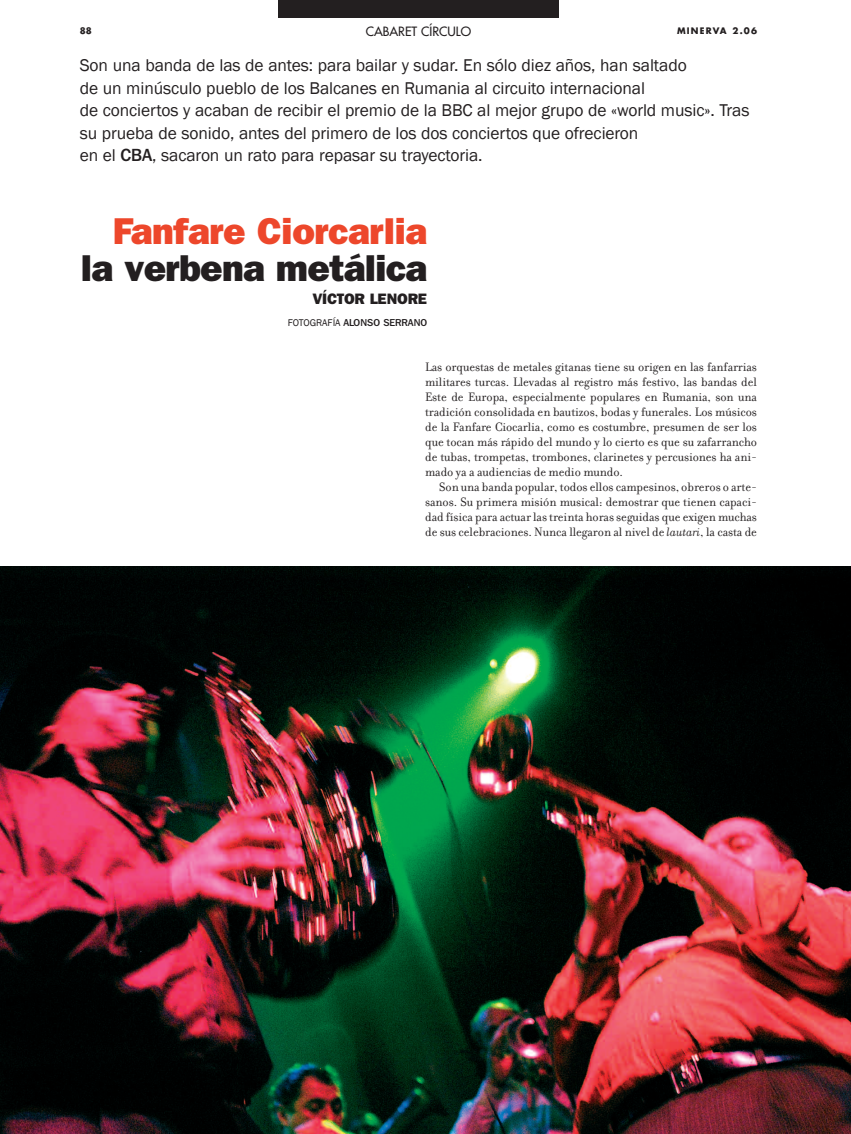
<style>
.page{position:relative;width:851px;height:1134px;background:#fff}
.page>*{position:absolute;margin:0;border:0;box-sizing:border-box;transform-origin:0 0}
.t1{font:800 37.5px "Franklin Gothic";letter-spacing:-.01em;color:#ed472b}
.t2{font:800 37.5px "Franklin Gothic";letter-spacing:-.02em;color:#231f20}
.t3{font:17.5px/22.5px "Franklin Gothic";letter-spacing:-.005em;color:#231f20}
.t4{font:800 15px "Franklin Gothic IT Cby BT";letter-spacing:-.015em;color:#231f20}
.t5{font:13.12px/15px "Filosofia";letter-spacing:-.005em;color:#231f20;text-align:justify}
.t6{font:12.5px "Futura";color:#231f20}
.t7{font:500 10px "Franklin Gothic IT Cby BT";color:#231f20}
.t8{font:700 8.75px "Futura";letter-spacing:.135em;color:#231f20}
.s1{font-family:"Franklin Gothic IT Cby BT";font-weight:500}
.s2{font-family:"Franklin Gothic";font-weight:400}
.s3{font-style:italic}
</style>
<div class="page">
<div style="left:278px;top:0;width:280px;height:18px;background:#231f20"></div>
<img style="left:0;top:566px;width:850px;height:568px">
<p class="t8" style="left:80px;top:27px;width:14px">88</p>
<p class="t6" style="left:366px;top:25px;width:107px">CABARET CÍRCULO</p>
<p class="t8" style="left:677px;top:27px;width:81px">MINERVA 2.06</p>
<p class="t3" style="left:80px;top:54px;width:671px">Son una banda de las de antes: para bailar y sudar. En sólo diez años, han saltado<br>de un minúsculo pueblo de los Balcanes en Rumania al circuito internacional<br>de conciertos y acaban de recibir el premio de la BBC al mejor grupo de «world music». tras su prueba de sonido, antes del primero de los dos conciertos que ofrecieron<br>en el <span class="s1">CBA</span>, sacaron un rato para repasar su trayectoria.</p>
<h1 class="t1" style="left:113px;top:218px;width:316px">Fanfare Ciorcarlia</h1>
<h1 class="t2" style="left:81px;top:256px;width:348px">la verbena metálica</h1>
<p class="t4" style="left:313px;top:293px;width:116px">VÍCTOR LENORE</p>
<p class="t7" style="left:288px;top:319px;width:141px"><span class="s2">FotogRaFía</span> ALONSO SERRANO</p>
<p class="t5" style="left:425px;top:359px;width:333px">Las orquestas de metales gitanas tiene su origen en las fanfarrias militares turcas. Llevadas al registro más festivo, las bandas del Este de Europa, especialmente populares en Rumania, son una tradición consolidada en bautizos, bodas y funerales. Los músicos de la Fanfare Ciocarlia, como es costumbre, presumen de ser los que tocan más rápido del mundo y lo cierto es que su zafarrancho de tubas, trompetas, trombones, clarinetes y percusiones ha ani&shy;mado ya a audiencias de medio mundo.</p>
<p class="t5" style="left:425px;top:479px;width:333px;text-indent:14px">Son una banda popular, todos ellos campesinos, obreros o arte&shy;sanos. Su primera misión musical: demostrar que tienen capaci&shy;dad física para actuar las treinta horas seguidas que exigen muchas de sus celebraciones. Nunca llegaron al nivel de <span class="s3">lautari</span>, la casta de</p>
</div>
